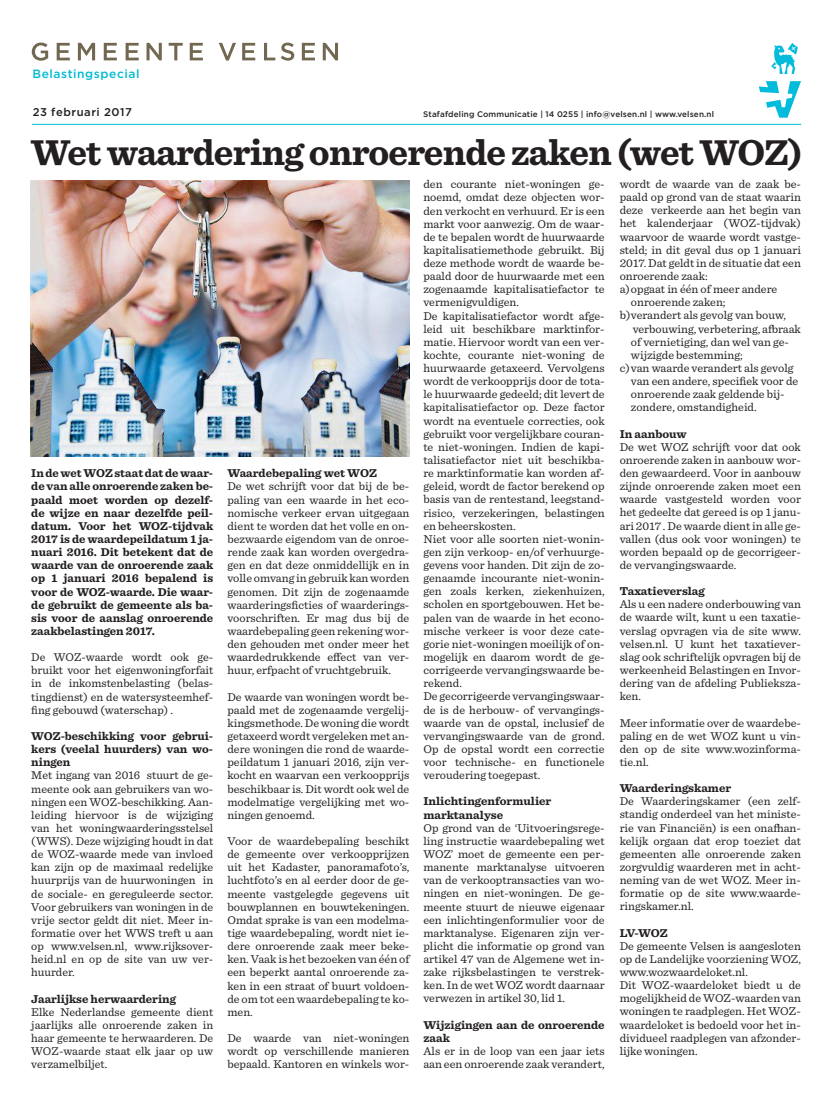
<style>
.page{position:relative;width:833px;height:1117px;background:#fff}
.page>*{position:absolute;margin:0;border:0;box-sizing:border-box;transform-origin:0 0}
.t1{font:700 37.5px "Sentinel";letter-spacing:-.02em;color:#231f20}
.t2{font:500 12px "Gotham";letter-spacing:.05em;color:#00bad1}
.t3{font:11.88px/13.1px "Sentinel";color:#231f20}
.t4{font:700 11.88px/13.1px "Sentinel";color:#231f20;text-align:justify}
.t5{font:500 11.25px "Gotham";letter-spacing:.05em;color:#231f20}
.t6{font:500 10.62px "Gotham";letter-spacing:.02em;color:#231f20;scale:1.05 1}
.t7{font:500 8.12px "Gotham";letter-spacing:.02em;color:#231f20}
.s1{font-weight:700}
</style>
<div class="page">
<hr style="left:32px;top:124px;width:769px;height:1px;background:#00bad1">
<svg style="left:32px;top:43px;width:16px;height:18px"></svg>
<svg style="left:57px;top:43px;width:13px;height:18px"></svg>
<svg style="left:78px;top:43px;width:17px;height:18px"></svg>
<svg style="left:104px;top:43px;width:13px;height:18px"></svg>
<svg style="left:126px;top:43px;width:13px;height:18px"></svg>
<svg style="left:146px;top:43px;width:16px;height:18px"></svg>
<svg style="left:169px;top:43px;width:14px;height:18px"></svg>
<svg style="left:190px;top:43px;width:13px;height:18px"></svg>
<svg style="left:219px;top:43px;width:17px;height:18px"></svg>
<svg style="left:242px;top:43px;width:13px;height:18px"></svg>
<svg style="left:264px;top:43px;width:11px;height:18px"></svg>
<svg style="left:281px;top:43px;width:13px;height:18px"></svg>
<svg style="left:302px;top:43px;width:13px;height:18px"></svg>
<svg style="left:323px;top:43px;width:15px;height:18px"></svg>
<svg style="left:759px;top:81px;width:42px;height:37px"></svg>
<svg style="left:771px;top:43px;width:27px;height:31px"></svg>
<img style="left:31px;top:180px;width:379px;height:276px">
<p class="t2" style="left:32px;top:66px;width:109px">Belastingspecial</p>
<p class="t5" style="left:33px;top:105px;width:101px">23 februari 2017</p>
<p class="t7" style="left:423px;top:109px;width:292px">Stafafdeling Communicatie | 14 0255 | info@velsen.nl | www.velsen.nl</p>
<p class="t1" style="left:31px;top:123px;width:773px">Wet waardering onroerende zaken (wet WOZ)</p>
<p class="t2" style="left:32px;top:67px;width:71px">Infopagina</p>
<p class="t6" style="left:484px;top:108px;width:98px">gemeentevelsen |</p>
<p class="t6" style="left:606px;top:108px;width:60px">gemvelsen</p>
<p class="t4" style="left:31px;top:466px;width:183px">In de wet WOZ staat dat de waar&shy;de van alle onroerende zaken be&shy;paald moet worden op dezelf&shy;de wijze en naar dezelfde peil&shy;datum. Voor het WOZ-tijdvak 2017 is de waardepeildatum 1 ja&shy;nuari 2016. Dit betekent dat de waarde van de onroerende zaak op 1 januari 2016 bepalend is voor de WOZ-waarde. Die waar&shy;de gebruikt de gemeente als ba&shy;sis voor de aanslag onroerende zaakbelastingen 2017.</p>
<p class="t3" style="left:31px;top:649px;width:183px;text-align:justify">De WOZ-waarde wordt ook ge&shy;bruikt voor het eigenwoningforfait in de inkomstenbelasting (belas&shy;tingdienst) en de watersysteemhef&shy;fing gebouwd (waterschap) .</p>
<p class="t3" style="left:31px;top:728px;width:183px"><span class="s1">WOZ-beschikking voor gebrui&shy;kers (veelal huurders) van wo&shy;ningen<br></span>Met ingang van 2016 stuurt de ge&shy;meente ook aan gebruikers van wo&shy;ningen een WOZ-beschikking. Aan&shy;leiding hiervoor is de wijziging van het woningwaarderingsstelsel (WWS). Deze wijziging houdt in dat de WOZ-waarde mede van invloed kan zijn op de maximaal redelijke huurprijs van de huurwoningen in de sociale- en gereguleerde sector.<br>Voor gebruikers van woningen in de vrije sector geldt dit niet. Meer in&shy;formatie over het WWS treft u aan op www.velsen.nl, www.rijksover&shy;heid.nl en op de site van uw ver&shy;huurder.</p>
<p class="t3" style="left:31px;top:991px;width:183px"><span class="s1">Jaarlijkse herwaardering<br></span>Elke Nederlandse gemeente dient jaarlijks alle onroerende zaken in haar gemeente te herwaarderen. De<br>WOZ-waarde staat elk jaar op uw verzamelbiljet.</p>
<p class="t3" style="left:227px;top:466px;width:183px"><span class="s1">Waardebepaling wet WOZ<br></span>De wet schrijft voor dat bij de be&shy;paling van een waarde in het eco&shy;nomische verkeer ervan uitgegaan dient te worden dat het volle en on&shy;bezwaarde eigendom van de onroe&shy;rende zaak kan worden overgedra&shy;gen en dat deze onmiddellijk en in volle omvang in gebruik kan worden genomen. Dit zijn de zogenaamde waarderingsficties of waarderings&shy;voorschriften. Er mag dus bij de waardebepaling geen rekening wor&shy;den gehouden met onder meer het waardedrukkende effect van ver&shy;huur, erfpacht of vruchtgebruik.</p>
<p class="t3" style="left:227px;top:689px;width:183px;text-align:justify">De waarde van woningen wordt be&shy;paald met de zogenaamde vergelij&shy;kingsmethode. De woning die wordt getaxeerd wordt vergeleken met an&shy;dere woningen die rond de waarde&shy;peildatum 1 januari 2016, zijn ver&shy;kocht en waarvan een verkoopprijs beschikbaar is. Dit wordt ook wel de modelmatige vergelijking met wo&shy;ningen genoemd.</p>
<p class="t3" style="left:227px;top:833px;width:183px;text-align:justify">Voor de waardebepaling beschikt de gemeente over verkoopprijzen uit het Kadaster, panoramafoto’s, luchtfoto’s en al eerder door de ge&shy;meente vastgelegde gegevens uit bouwplannen en bouwtekeningen.<br>Omdat sprake is van een modelma&shy;tige waardebepaling, wordt niet ie&shy;dere onroerende zaak meer beke&shy;ken. Vaak is het bezoeken van één of een beperkt aantal onroerende za&shy;ken in een straat of buurt voldoen&shy;de om tot een waardebepaling te ko&shy;men.</p>
<p class="t3" style="left:227px;top:1030px;width:183px;text-align:justify">De waarde van niet-woningen wordt op verschillende manieren bepaald. Kantoren en winkels wor-</p>
<p class="t3" style="left:423px;top:177px;width:183px">den courante niet-woningen ge&shy;noemd, omdat deze objecten wor&shy;den verkocht en verhuurd. Er is een markt voor aanwezig. Om de waar&shy;de te bepalen wordt de huurwaarde kapitalisatiemethode gebruikt. Bij deze methode wordt de waarde be&shy;paald door de huurwaarde met een zogenaamde kapitalisatiefactor te vermenigvuldigen.<br>De kapitalisatiefactor wordt afge&shy;leid uit beschikbare marktinfor&shy;matie. Hiervoor wordt van een ver&shy;kochte, courante niet-woning de huurwaarde getaxeerd. Vervolgens wordt de verkoopprijs door de tota&shy;le huurwaarde gedeeld; dit levert de kapitalisatiefactor op. Deze factor wordt na eventuele correcties, ook gebruikt voor vergelijkbare couran&shy;te niet-woningen. Indien de kapi&shy;talisatiefactor niet uit beschikba&shy;re marktinformatie kan worden af&shy;geleid, wordt de factor berekend op basis van de rentestand, leegstand&shy;risico, verzekeringen, belastingen en beheerskosten.<br>Niet voor alle soorten niet-wonin&shy;gen zijn verkoop- en/of verhuurge&shy;gevens voor handen. Dit zijn de zo&shy;genaamde incourante niet-wonin&shy;gen zoals kerken, ziekenhuizen, scholen en sportgebouwen. Het be&shy;palen van de waarde in het econo&shy;mische verkeer is voor deze cate&shy;gorie niet-woningen moeilijk of on&shy;mogelijk en daarom wordt de ge&shy;corrigeerde vervangingswaarde be&shy;rekend.<br>De gecorrigeerde vervangingswaar&shy;de is de herbouw- of vervangings&shy;waarde van de opstal, inclusief de vervangingswaarde van de grond.<br>Op de opstal wordt een correctie voor technische- en functionele veroudering toegepast.</p>
<p class="t3" style="left:423px;top:794px;width:183px"><span class="s1">Inlichtingenformulier marktanalyse<br></span>Op grond van de ‘Uitvoeringsrege&shy;ling instructie waardebepaling wet<br>WOZ’ moet de gemeente een per&shy;manente marktanalyse uitvoeren van de verkooptransacties van wo&shy;ningen en niet-woningen. De ge&shy;meente stuurt de nieuwe eigenaar een inlichtingenformulier voor de marktanalyse. Eigenaren zijn ver&shy;plicht die informatie op grond van artikel 47 van de Algemene wet in&shy;zake rijksbelastingen te verstrek&shy;ken. In de wet WOZ wordt daarnaar verwezen in artikel 30, lid 1.</p>
<p class="t3" style="left:423px;top:1017px;width:183px"><span class="s1">Wijzigingen aan de onroerende zaak<br></span>Als er in de loop van een jaar iets aan een onroerende zaak verandert,</p>
<p class="t3" style="left:619px;top:177px;width:183px">wordt de waarde van de zaak be-</p>
<p class="t3" style="left:619px;top:190px;width:183px">paald op grond van de staat waarin</p>
<p class="t3" style="left:619px;top:203px;width:183px">deze verkeerde aan het begin van</p>
<p class="t3" style="left:619px;top:216px;width:183px">het kalenderjaar (WOZ-tijdvak)</p>
<p class="t3" style="left:619px;top:229px;width:183px">waarvoor de waarde wordt vastge-</p>
<p class="t3" style="left:619px;top:242px;width:183px">steld; in dit geval dus op 1 januari</p>
<p class="t3" style="left:619px;top:255px;width:183px">2017. Dat geldt in de situatie dat een</p>
<p class="t3" style="left:619px;top:269px;width:89px">onroerende zaak:</p>
<p class="t3" style="left:619px;top:282px;width:159px">a)opgaat in één of meer andere</p>
<p class="t3" style="left:631px;top:295px;width:96px">onroerende zaken;</p>
<p class="t3" style="left:619px;top:308px;width:168px">b)verandert als gevolg van bouw,</p>
<p class="t3" style="left:632px;top:321px;width:170px">verbouwing, verbetering, afbraak</p>
<p class="t3" style="left:631px;top:334px;width:160px">of vernietiging, dan wel van ge-</p>
<p class="t3" style="left:631px;top:347px;width:113px">wijzigde bestemming;</p>
<p class="t3" style="left:619px;top:360px;width:175px">c)van waarde verandert als gevolg</p>
<p class="t3" style="left:631px;top:373px;width:169px">van een andere, specifiek voor de</p>
<p class="t3" style="left:631px;top:387px;width:155px">onroerende zaak geldende bij-</p>
<p class="t3" style="left:631px;top:400px;width:127px">zondere, omstandigheid.</p>
<p class="t3" style="left:619px;top:426px;width:183px"><span class="s1">In aanbouw<br></span>De wet WOZ schrijft voor dat ook onroerende zaken in aanbouw wor&shy;den gewaardeerd. Voor in aanbouw zijnde onroerende zaken moet een waarde vastgesteld worden voor het gedeelte dat gereed is op 1 janu&shy;ari 2017 . De waarde dient in alle ge&shy;vallen (dus ook voor woningen) te worden bepaald op de gecorrigeer&shy;de vervangingswaarde.</p>
<p class="t3" style="left:619px;top:583px;width:183px"><span class="s1">Taxatieverslag<br></span>Als u een nadere onderbouwing van de waarde wilt, kunt u een taxatie&shy;verslag opvragen via de site www. velsen.nl. U kunt het taxatiever&shy;slag ook schriftelijk opvragen bij de werkeenheid Belastingen en Invor&shy;dering van de afdeling Publieksza&shy;ken.</p>
<p class="t3" style="left:619px;top:715px;width:183px;text-align:justify">Meer informatie over de waardebe&shy;paling en de wet WOZ kunt u vin&shy;den op de site www.wozinforma&shy;tie.nl.</p>
<p class="t3" style="left:619px;top:780px;width:183px"><span class="s1">Waarderingskamer<br></span>De Waarderingskamer (een zelf&shy;standig onderdeel van het ministe&shy;rie van Financiën) is een onafhan&shy;kelijk orgaan dat erop toeziet dat gemeenten alle onroerende zaken zorgvuldig waarderen met in acht&shy;neming van de wet WOZ. Meer in&shy;formatie op de site www.waarde&shy;ringskamer.nl.</p>
<p class="t3" style="left:619px;top:925px;width:183px"><span class="s1">LV-WOZ<br></span>De gemeente Velsen is aangesloten op de Landelijke voorziening WOZ, www.wozwaardeloket.nl.<br>Dit WOZ-waardeloket biedt u de mogelijkheid de WOZ-waarden van woningen te raadplegen. Het WOZ&shy;waardeloket is bedoeld voor het in&shy;dividueel raadplegen van afzonder&shy;lijke woningen.</p>
</div>
